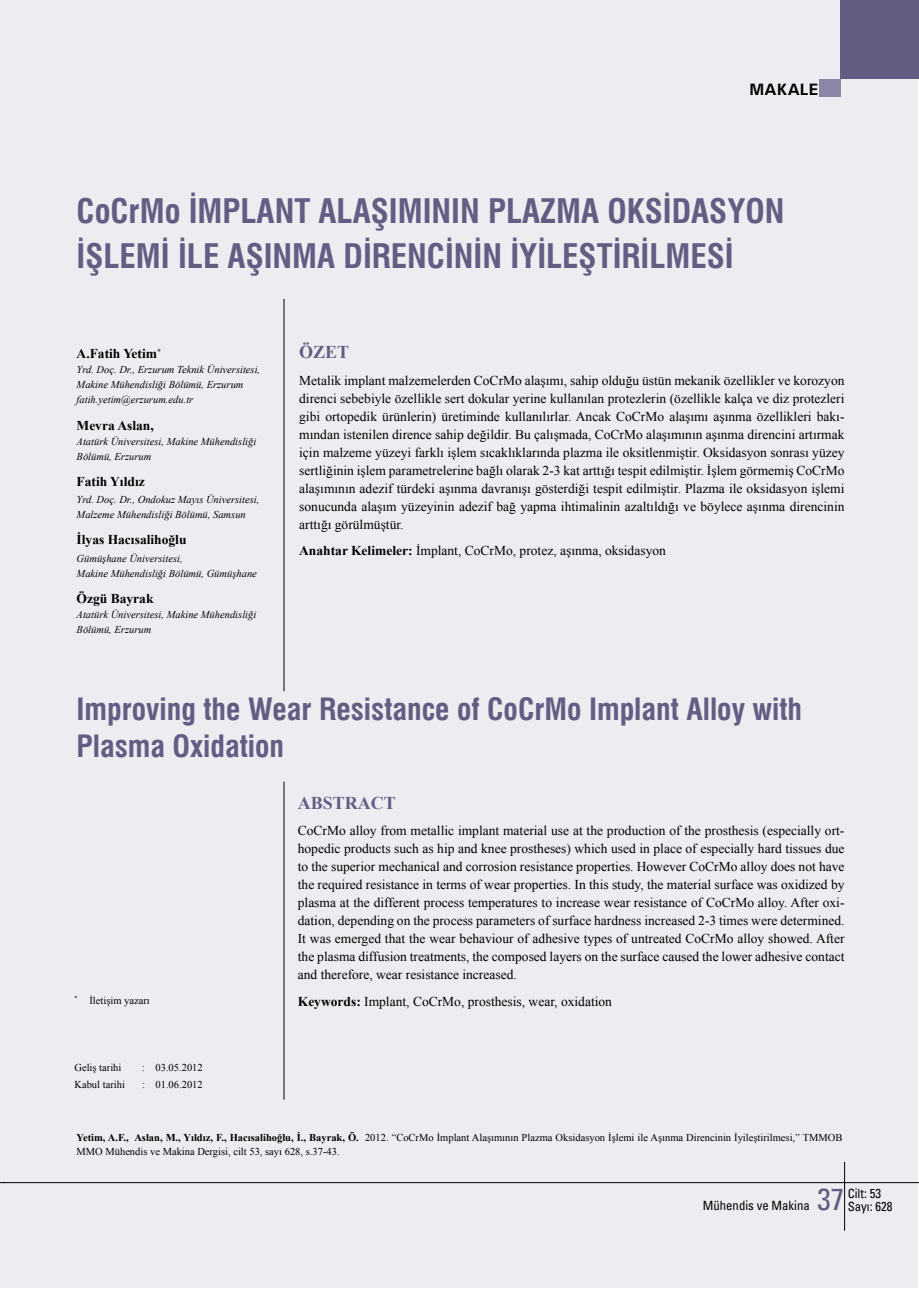
<style>
.page{position:relative;width:919px;height:1289px;background:#fff}
.page>*{position:absolute;margin:0;border:0;box-sizing:border-box;transform-origin:0 0}
.t1{font:700 condensed 33px/45px "Swiss 721 BT";color:#645c83}
.t2{font:700 condensed 30px/36px "Swiss 721 BT";color:#645c83}
.t3{font:condensed 30px "Univers";color:#645c83}
.t4{font:700 18px "Times New Roman";color:#645c83}
.t5{font:700 16.5px "Univers";color:#000}
.t6{font:13.5px/18px "Times New Roman";color:#000;text-align:justify}
.t7{font:700 13.5px "Times New Roman";color:#000}
.t8{font:condensed 12.75px "Univers";color:#000}
.t9{font:italic 10.5px/15px "Times New Roman";color:#000}
.t10{font:10.5px/14.2px "Times New Roman";color:#000}
.s1{font-weight:700}
</style>
<div class="page">
<div style="left:1px;top:1px;width:917px;height:1287px;background:#edecf1"></div>
<div style="left:840px;top:0;width:78px;height:79px;background:#645c83"></div>
<div style="left:819px;top:79px;width:21px;height:18px;background:#8c86a6"></div>
<hr style="left:3px;top:1182px;width:915px;height:1px;background:#000">
<hr style="left:844px;top:1161px;width:1px;height:69px;background:#000">
<hr style="left:284px;top:299px;width:1px;height:392px;background:#000">
<hr style="left:284px;top:781px;width:1px;height:318px;background:#000">
<p class="t5" style="left:749px;top:79px;width:70px">MAKALE</p>
<h1 class="t1" style="left:77px;top:188px;width:709px">CoCrMo İMPLANT ALAŞIMININ PLAZMA OKSİDASYON<br>İŞLEMİ İLE AŞINMA DİRENCİNİN İYİLEŞTİRİLMESİ</h1>
<p class="t7" style="left:77px;top:344px;width:86px">A.Fatih Yetim<sup>*</sup></p>
<p class="t9" style="left:77px;top:362px;width:185px">Yrd. Doç. Dr., Erzurum Teknik Üniversitesi,<br>Makine Mühendisliği Bölümü, Erzurum fatih.yetim@erzurum.edu.tr</p>
<p class="t7" style="left:77px;top:416px;width:79px">Mevra Aslan,</p>
<p class="t9" style="left:77px;top:433px;width:181px">Atatürk Üniversitesi, Makine Mühendisliği<br>Bölümü, Erzurum</p>
<p class="t7" style="left:77px;top:472px;width:70px">Fatih Yıldız</p>
<p class="t9" style="left:77px;top:492px;width:184px">Yrd. Doç. Dr., Ondokuz Mayıs Üniversitesi,<br>Malzeme Mühendisliği Bölümü, Samsun</p>
<p class="t7" style="left:77px;top:530px;width:111px">İlyas Hacısalihoğlu</p>
<p class="t9" style="left:77px;top:550px;width:182px">Gümüşhane Üniversitesi,<br>Makine Mühendisliği Bölümü, Gümüşhane</p>
<p class="t7" style="left:77px;top:589px;width:78px">Özgü Bayrak</p>
<p class="t9" style="left:77px;top:606px;width:181px">Atatürk Üniversitesi, Makine Mühendisliği<br>Bölümü, Erzurum</p>
<h3 class="t4" style="left:299px;top:340px;width:52px">ÖZET</h3>
<p class="t6" style="left:299px;top:371px;width:546px">Metalik implant malzemelerden CoCrMo alaşımı, sahip olduğu üstün mekanik özellikler ve korozyon direnci sebebiyle özellikle sert dokular yerine kullanılan protezlerin (özellikle kalça ve diz protezleri gibi ortopedik ürünlerin) üretiminde kullanılırlar. Ancak CoCrMo alaşımı aşınma özellikleri bakı&shy;mından istenilen dirence sahip değildir. Bu çalışmada, CoCrMo alaşımının aşınma direncini artırmak için malzeme yüzeyi farklı işlem sıcaklıklarında plazma ile oksitlenmiştir. Oksidasyon sonrası yüzey sertliğinin işlem parametrelerine bağlı olarak 2-3 kat arttığı tespit edilmiştir. İşlem görmemiş CoCrMo alaşımının adezif türdeki aşınma davranışı gösterdiği tespit edilmiştir. Plazma ile oksidasyon işlemi sonucunda alaşım yüzeyinin adezif bağ yapma ihtimalinin azaltıldığı ve böylece aşınma direncinin arttığı görülmüştür.</p>
<p class="t6" style="left:299px;top:541px;width:368px"><span class="s1">Anahtar Kelimeler:</span> İmplant, CoCrMo, protez, aşınma, oksidasyon</p>
<h2 class="t2" style="left:77px;top:691px;width:727px">Improving the Wear Resistance of CoCrMo Implant Alloy with<br>Plasma Oxidation</h2>
<p class="t10" style="left:74px;top:993px;width:77px"><sup>*</sup> İletişim yazarı</p>
<p class="t10" style="left:74px;top:1060px;width:48px">Geliş tarihi</p>
<p class="t10" style="left:142px;top:1060px;width:62px">: 03.05.2012</p>
<p class="t10" style="left:74px;top:1077px;width:52px">Kabul tarihi</p>
<p class="t10" style="left:142px;top:1077px;width:62px">: 01.06.2012</p>
<h3 class="t4" style="left:298px;top:790px;width:100px">ABSTRACT</h3>
<p class="t6" style="left:298px;top:821px;width:548px">CoCrMo alloy from metallic implant material use at the production of the prosthesis (especially ort&shy;hopedic products such as hip and knee prostheses) which used in place of especially hard tissues due to the superior mechanical and corrosion resistance properties. However CoCrMo alloy does not have the required resistance in terms of wear properties. In this study, the material surface was oxidized by plasma at the different process temperatures to increase wear resistance of CoCrMo alloy. After oxi&shy;dation, depending on the process parameters of surface hardness increased 2-3 times were determined.<br>It was emerged that the wear behaviour of adhesive types of untreated CoCrMo alloy showed. After the plasma diffusion treatments, the composed layers on the surface caused the lower adhesive contact and therefore, wear resistance increased.</p>
<p class="t6" style="left:298px;top:992px;width:316px"><span class="s1">Keywords:</span> Implant, CoCrMo, prosthesis, wear, oxidation</p>
<p class="t10" style="left:77px;top:1130px;width:767px"><span class="s1">Yetim, A.F., Aslan, M., Yıldız, F., Hacısalihoğlu, İ., Bayrak, Ö.</span> 2012. “CoCrMo İmplant Alaşımının Plazma Oksidasyon İşlemi ile Aşınma Direncinin İyileştirilmesi,” TMMOB<br>MMO Mühendis ve Makina Dergisi, cilt 53, sayı 628, s.37-43.</p>
<p class="t8" style="left:847px;top:1184px;width:35px">Cilt: 53</p>
<p class="t8" style="left:702px;top:1196px;width:108px">Mühendis ve Makina</p>
<h2 class="t3" style="left:817px;top:1179px;width:28px">37</h2>
<p class="t8" style="left:847px;top:1198px;width:46px">Sayı: 628</p>
</div>
